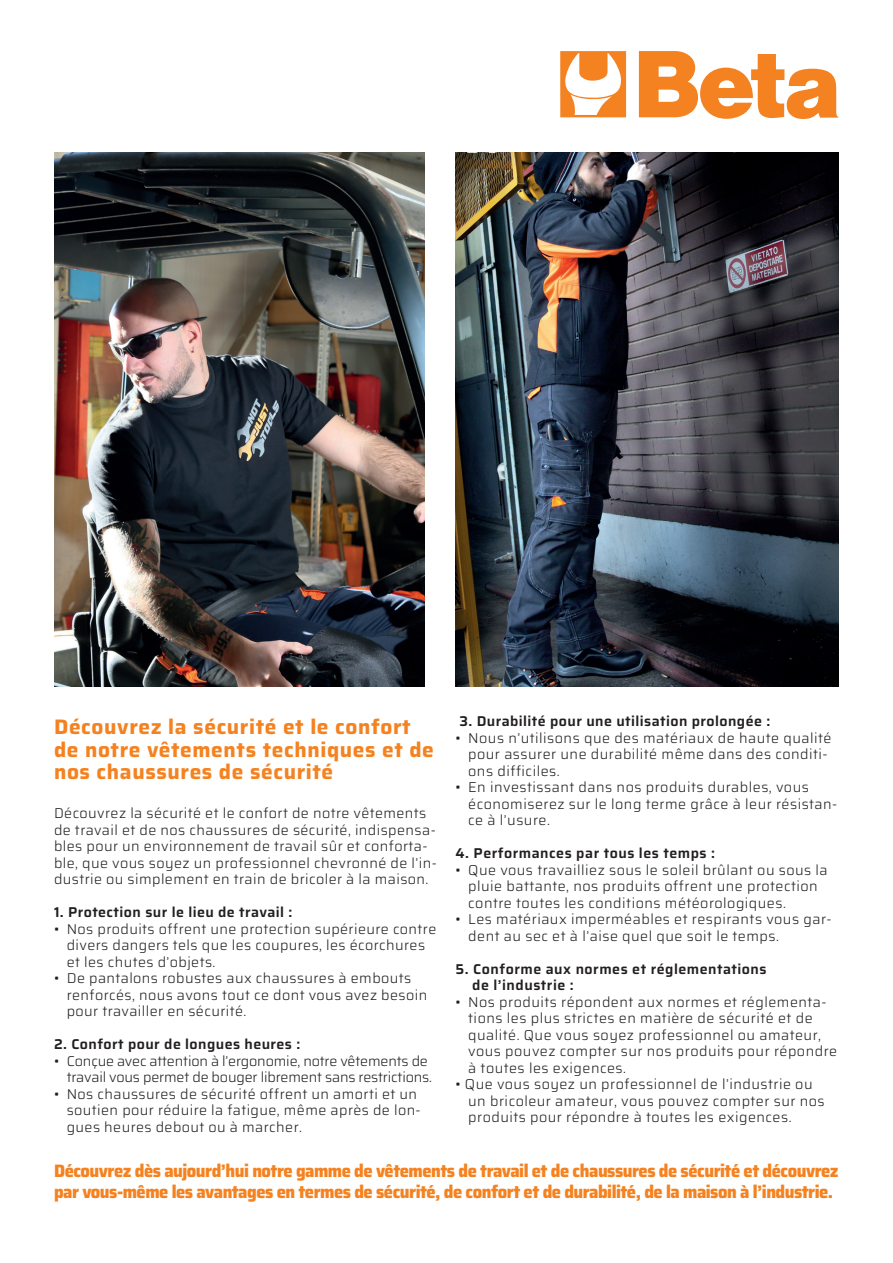
<style>
.page{position:relative;width:893px;height:1263px;background:#fff}
.page>*{position:absolute;margin:0;border:0;box-sizing:border-box;transform-origin:0 0}
.t1{font:700 21px/22.5px "Saira";letter-spacing:.03em;color:#f58220}
.t2{font:800 18px/21px "Saira";letter-spacing:-.03em;color:#f58220;scale:.92 1}
.t3{font:300 14.25px/16.5px "Saira";letter-spacing:.03em;color:#231f20}
.t4{font:600 14.25px/16.5px "Saira";letter-spacing:.03em;color:#231f20}
.t5{font:300 14.25px/16.5px "Saira";letter-spacing:-.01em;color:#231f20;text-align:right}
</style>
<div class="page">
<svg style="left:560px;top:51px;width:66px;height:66px"></svg>
<svg style="left:639px;top:51px;width:200px;height:68px"></svg>
<img style="left:54px;top:153px;width:370px;height:534px">
<img style="left:455px;top:153px;width:384px;height:534px">
<p class="t4" style="left:459px;top:713px;width:312px">3. Durabilité pour une utilisation prolongée :</p>
<p class="t3" style="left:468px;top:729px;width:365px;text-indent:-13px">• Nous n’utilisons que des matériaux de haute qualité pour assurer une durabilité même dans des conditi&shy;ons difficiles.</p>
<p class="t3" style="left:468px;top:779px;width:371px;text-indent:-13px">• En investissant dans nos produits durables, vous économiserez sur le long terme grâce à leur résistan&shy;ce à l’usure.</p>
<p class="t4" style="left:455px;top:845px;width:261px">4. Performances par tous les temps :</p>
<p class="t3" style="left:468px;top:861px;width:361px;text-indent:-13px">• Que vous travailliez sous le soleil brûlant ou sous la pluie battante, nos produits offrent une protection contre toutes les conditions météorologiques.</p>
<p class="t3" style="left:468px;top:911px;width:365px;text-indent:-13px">• Les matériaux imperméables et respirants vous gar&shy;dent au sec et à l’aise quel que soit le temps.</p>
<p class="t4" style="left:472px;top:960px;width:296px;text-indent:-17px">5. Conforme aux normes et réglementations de l’industrie :</p>
<p class="t3" style="left:468px;top:993px;width:370px;text-indent:-13px">• Nos produits répondent aux normes et réglementa&shy;tions les plus strictes en matière de sécurité et de qualité. Que vous soyez professionnel ou amateur, vous pouvez compter sur nos produits pour répondre à toutes les exigences.</p>
<p class="t3" style="left:468px;top:1076px;width:358px;text-indent:-13px">• Que vous soyez un professionnel de l’industrie ou un bricoleur amateur, vous pouvez compter sur nos produits pour répondre à toutes les exigences.</p>
<p class="t2" style="left:54px;top:1160px;width:854px">Découvrez dès aujourd’hui notre gamme de vêtements de travail et de chaussures de sécurité et découvrez par vous-même les avantages en termes de sécurité, de confort et de durabilité, de la maison à l’industrie.</p>
<h1 class="t1" style="left:54px;top:715px;width:381px">Découvrez la sécurité et le confort de notre vêtements techniques et de nos chaussures de sécurité</h1>
<p class="t3" style="left:54px;top:804px;width:384px">Découvrez la sécurité et le confort de notre vêtements de travail et de nos chaussures de sécurité, indispensa&shy;bles pour un environnement de travail sûr et conforta&shy;ble, que vous soyez un professionnel chevronné de l’in&shy;dustrie ou simplement en train de bricoler à la maison.</p>
<p class="t4" style="left:54px;top:904px;width:240px">1. Protection sur le lieu de travail :</p>
<p class="t3" style="left:67px;top:920px;width:371px;text-indent:-13px">• Nos produits offrent une protection supérieure contre divers dangers tels que les coupures, les écorchures et les chutes d’objets.</p>
<p class="t3" style="left:67px;top:969px;width:362px;text-indent:-13px">• De pantalons robustes aux chaussures à embouts renforcés, nous avons tout ce dont vous avez besoin pour travailler en sécurité.</p>
<p class="t4" style="left:54px;top:1036px;width:248px">2. Confort pour de longues heures :</p>
<p class="t5" style="left:54px;top:1052px;width:380px">• Conçue avec attention à l’ergonomie, notre vêtements de travail vous permet de bouger librement sans restrictions.</p>
<p class="t3" style="left:67px;top:1085px;width:355px;text-indent:-13px">• Nos chaussures de sécurité offrent un amorti et un soutien pour réduire la fatigue, même après de lon&shy;gues heures debout ou à marcher.</p>
</div>
